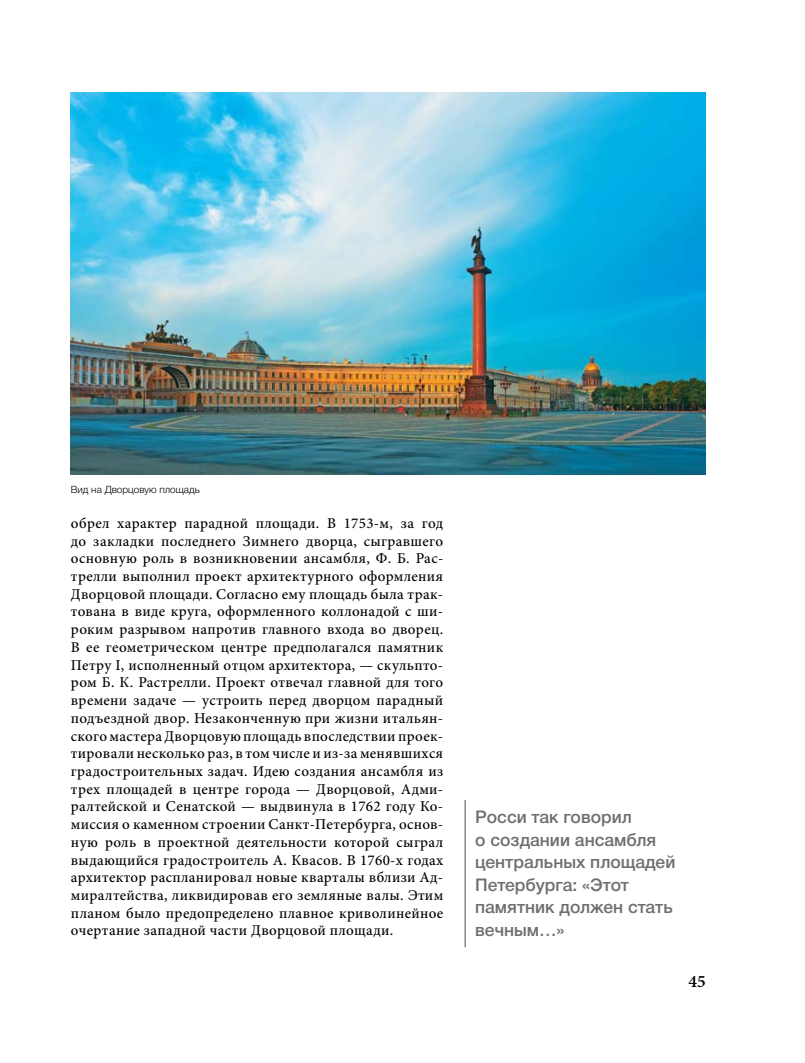
<style>
.page{position:relative;width:805px;height:1063px;background:#fff}
.page>*{position:absolute;margin:0;border:0;box-sizing:border-box;transform-origin:0 0}
.t1{font:500 17.5px/22.5px "Helvetica Neue Cyr";color:#6d6f71}
.t2{font:600 17.5px "Minion Pro";color:#000}
.t3{font:500 15px/17.8px "Minion Pro";letter-spacing:.02em;color:#000;text-align:justify}
.t4{font:300 10px "Helvetica Neue Cyr";color:#000}
</style>
<div class="page">
<hr style="left:464px;top:800px;width:1px;height:147px;background:#6d6f71">
<img style="left:71px;top:93px;width:634px;height:382px">
<p class="t4" style="left:71px;top:483px;width:130px">Вид на Дворцовую площадь</p>
<p class="t3" style="left:71px;top:514px;width:374px">обрел характер парадной площади. В 1753-м, за год до закладки последнего Зимнего дворца, сыгравшего основную роль в возникновении ансамбля, Ф. Б. Рас&shy;трелли выполнил проект архитектурного оформления Дворцовой площади. Согласно ему площадь была трак&shy;тована в виде круга, оформленного коллонадой с ши&shy;роким разрывом напротив главного входа во дворец.<br>В ее геометрическом центре предполагался памятник Петру I, исполненный отцом архитектора, — скульпто&shy;ром Б. К. Растрелли. Проект отвечал главной для того времени задаче — устроить перед дворцом парадный подъездной двор. Незаконченную при жизни итальян&shy;ского мастера Дворцовую площадь впоследствии проек&shy;тировали несколько раз, в том числе и из-за менявшихся градостроительных задач. Идею создания ансамбля из трех площадей в центре города — Дворцовой, Адми&shy;ралтейской и Сенатской — выдвинула в 1762 году Ко&shy;миссия о каменном строении Санкт-Петербурга, основ&shy;ную роль в проектной деятельности которой сыграл выдающийся градостроитель А. Квасов. В 1760-х годах архитектор распланировал новые кварталы вблизи Ад&shy;миралтейства, ликвидировав его земляные валы. Этим планом было предопределено плавное криволинейное очертание западной части Дворцовой площади.</p>
<p class="t1" style="left:475px;top:806px;width:202px">Росси так говорил<br>о создании ансамбля центральных площадей<br>Петербурга: «Этот памятник должен стать вечным…»</p>
<p class="t2" style="left:688px;top:969px;width:19px">45</p>
</div>
